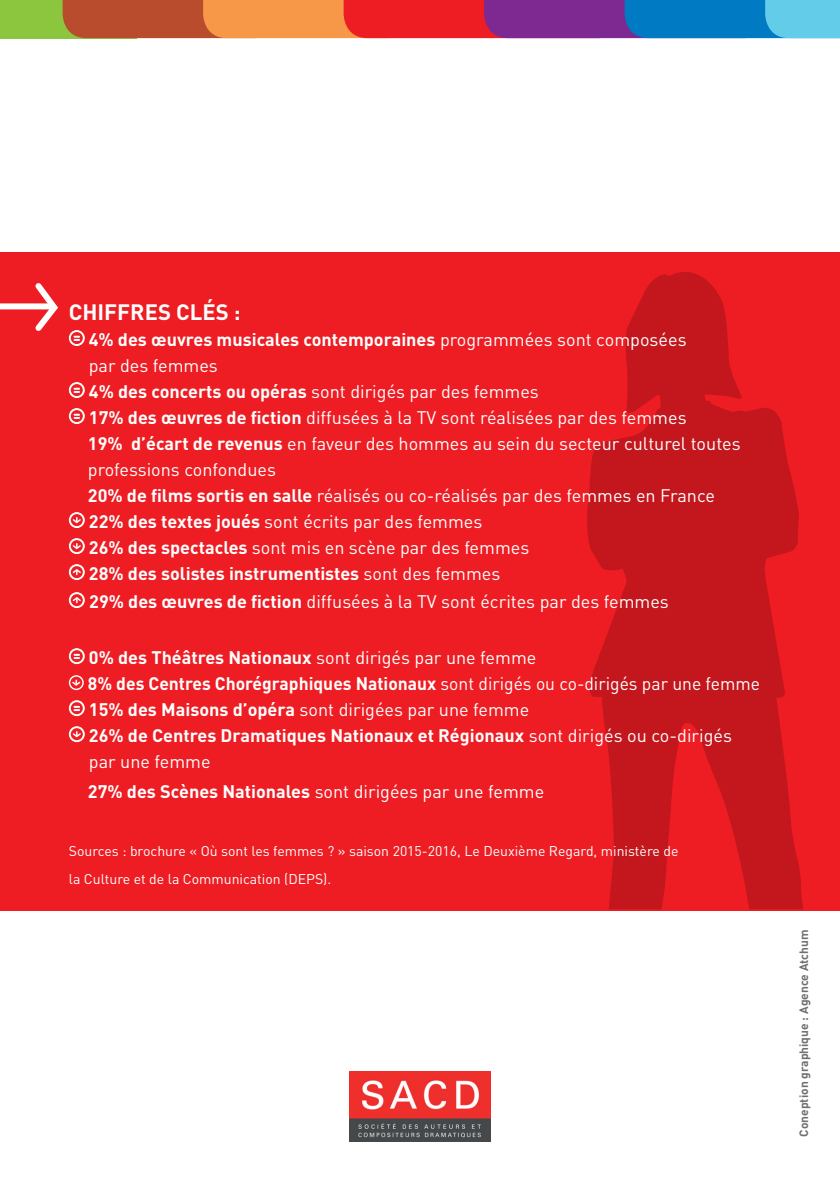
<style>
.page{position:relative;width:840px;height:1191px;background:#fff}
.page>*{position:absolute;margin:0;border:0;box-sizing:border-box;transform-origin:0 0}
.t1{font:700 22px "DIN";color:#fff}
.t2{font:18px/26px "DIN";color:#fff}
.t3{font:700 18px/26px "DIN";color:#fff}
.t4{font:14px/28px "DIN";color:#fff}
.t5{font:700 12px "DIN";color:#6e7072}
.s1{font-weight:700}
.s2{font-weight:400}
</style>
<div class="page">
<img style="left:349px;top:1071px;width:141px;height:70px">
<div style="left:0;top:253px;width:839px;height:657px;background:#ee1d23"></div>
<svg style="left:587px;top:272px;width:217px;height:638px"></svg>
<div style="left:0;top:0;width:137px;height:38px;background:#8bc63e"></div>
<svg style="left:63px;top:0;width:776px;height:38px"></svg>
<svg style="left:69px;top:330px;width:15px;height:15px"></svg>
<div style="left:69px;top:330px;width:16px;height:16px;border:1px solid #fff;border-radius:50%"></div>
<svg style="left:71px;top:332px;width:12px;height:12px"></svg>
<svg style="left:74px;top:336px;width:5px;height:5px"></svg>
<svg style="left:69px;top:382px;width:15px;height:15px"></svg>
<div style="left:69px;top:382px;width:16px;height:16px;border:1px solid #fff;border-radius:50%"></div>
<svg style="left:71px;top:384px;width:12px;height:12px"></svg>
<svg style="left:74px;top:388px;width:5px;height:5px"></svg>
<svg style="left:69px;top:408px;width:15px;height:15px"></svg>
<div style="left:69px;top:408px;width:16px;height:16px;border:1px solid #fff;border-radius:50%"></div>
<svg style="left:71px;top:410px;width:12px;height:12px"></svg>
<svg style="left:74px;top:414px;width:5px;height:5px"></svg>
<svg style="left:69px;top:512px;width:15px;height:15px"></svg>
<div style="left:69px;top:512px;width:16px;height:16px;border:1px solid #fff;border-radius:50%"></div>
<svg style="left:71px;top:514px;width:12px;height:12px"></svg>
<svg style="left:71px;top:518px;width:11px;height:6px"></svg>
<svg style="left:69px;top:538px;width:15px;height:15px"></svg>
<div style="left:69px;top:538px;width:16px;height:16px;border:1px solid #fff;border-radius:50%"></div>
<svg style="left:71px;top:540px;width:12px;height:12px"></svg>
<svg style="left:71px;top:544px;width:11px;height:6px"></svg>
<svg style="left:69px;top:564px;width:15px;height:15px"></svg>
<div style="left:69px;top:564px;width:16px;height:16px;border:1px solid #fff;border-radius:50%"></div>
<svg style="left:71px;top:566px;width:12px;height:12px"></svg>
<svg style="left:71px;top:568px;width:11px;height:6px"></svg>
<svg style="left:69px;top:592px;width:15px;height:15px"></svg>
<div style="left:69px;top:592px;width:16px;height:16px;border:1px solid #fff;border-radius:50%"></div>
<svg style="left:71px;top:594px;width:12px;height:12px"></svg>
<svg style="left:71px;top:596px;width:11px;height:6px"></svg>
<svg style="left:69px;top:648px;width:15px;height:15px"></svg>
<div style="left:69px;top:648px;width:16px;height:16px;border:1px solid #fff;border-radius:50%"></div>
<svg style="left:71px;top:650px;width:12px;height:12px"></svg>
<svg style="left:74px;top:654px;width:5px;height:5px"></svg>
<svg style="left:69px;top:675px;width:15px;height:15px"></svg>
<svg style="left:70px;top:676px;width:12px;height:12px"></svg>
<svg style="left:71px;top:680px;width:11px;height:7px"></svg>
<svg style="left:69px;top:700px;width:15px;height:15px"></svg>
<div style="left:69px;top:700px;width:16px;height:16px;border:1px solid #fff;border-radius:50%"></div>
<svg style="left:71px;top:702px;width:12px;height:12px"></svg>
<svg style="left:74px;top:706px;width:5px;height:5px"></svg>
<svg style="left:69px;top:726px;width:15px;height:15px"></svg>
<div style="left:69px;top:726px;width:16px;height:16px;border:1px solid #fff;border-radius:50%"></div>
<svg style="left:71px;top:728px;width:12px;height:12px"></svg>
<svg style="left:71px;top:732px;width:11px;height:6px"></svg>
<div style="left:0;top:303px;width:51px;height:6px;background:#fff"></div>
<svg style="left:30px;top:283px;width:28px;height:48px"></svg>
<p class="t1" style="left:69px;top:298px;width:173px">CHI FFRES CLÉS :</p>
<p class="t2" style="left:88px;top:326px;width:653px"><span class="s1">4% des œuvres musicales contemporaines</span> programmées sont composées<br>par des femmes<br><span class="s1">4% des concerts ou opéras</span> sont dirigés par des femmes<br><span class="s1">17% des œuvres de fiction</span> diffusées à la TV sont réalisées par des femmes<br><span class="s1">19% d’écart de revenus</span> en faveur des hommes au sein du secteur culturel toutes professions confondues<br><span class="s1">20% de films sortis en salle</span> réalisés ou co-réalisés par des femmes en France <span class="s1">22% des textes joués</span> sont écrits par des femmes<br><span class="s1">26% des spectacles</span> sont mis en scène par des femmes<br><span class="s1">28% des solistes instrumentistes</span> sont des femmes</p>
<p class="t2" style="left:89px;top:588px;width:581px"><span class="s1">29% des œuvres de fiction</span> diffusées à la TV sont écrites par des femmes</p>
<p class="t3" style="left:88px;top:644px;width:673px">0% des Théâtres Nationaux <span class="s2">sont dirigés par une femme<br></span>8% des Centres Chorégraphiques Nationaux <span class="s2">sont dirigés ou co-dirigés par une femme </span>15% des Maisons d’opéra <span class="s2">sont dirigées par une femme<br></span>26% de Centres Dramatiques Nationaux et Régionaux <span class="s2">sont dirigés ou co-dirigés par une femme</span></p>
<p class="t2" style="left:88px;top:778px;width:457px"><span class="s1">27% des Scènes Nationales</span> sont dirigées par une femme</p>
<p class="t4" style="left:69px;top:837px;width:610px">Sources : brochure « Où sont les femmes ? » saison 2015-2016, Le Deuxième Regard, ministère de la Culture et de la Communication (DEPS).</p>
<p class="t5" style="left:795px;top:1136px;width:209px;rotate:-90deg">Coneption graphique : Agence Atchum</p>
</div>
